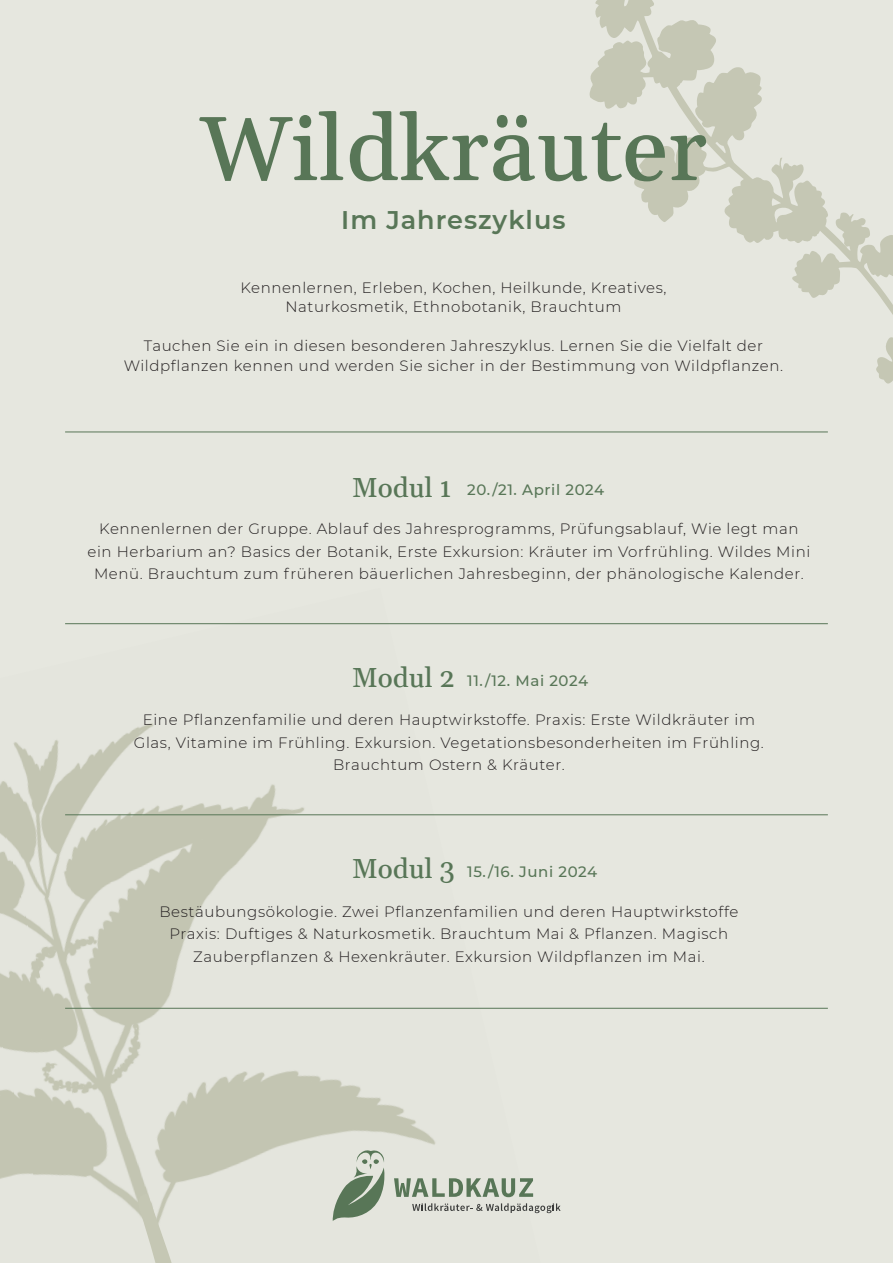
<style>
.page{position:relative;width:893px;height:1263px;background:#e6e7df}
.page>*{position:absolute;margin:0;border:0;box-sizing:border-box;transform-origin:0 0}
.t1{font:500 90.9px "Gelasio";color:#587657}
.t2{font:600 25.5px "Montserrat";letter-spacing:.04em;color:#587657}
.t3{font:300 15px/22.5px "Montserrat";letter-spacing:.04em;color:#231f20;text-align:center}
.t4{font:500 15px "Montserrat";letter-spacing:.04em;color:#587657}
.s1{font-family:"Gelasio";font-size:27px}
</style>
<div class="page">
<img style="left:0;top:624px;width:466px;height:327px">
<img style="left:0;top:808px;width:108px;height:367px">
<img style="left:0;top:1035px;width:54px;height:144px">
<img style="left:56px;top:951px;width:472px;height:257px">
<svg style="left:133px;top:1193px;width:50px;height:70px"></svg>
<svg style="left:590px;top:0;width:303px;height:384px"></svg>
<svg style="left:394px;top:1178px;width:139px;height:19px"></svg>
<svg style="left:332px;top:1150px;width:55px;height:71px"></svg>
<svg style="left:412px;top:1203px;width:149px;height:10px"></svg>
<hr style="left:65px;top:623px;width:763px;height:1px;background:#587657">
<hr style="left:65px;top:814px;width:763px;height:1px;background:#587657">
<hr style="left:65px;top:1008px;width:763px;height:1px;background:#587657">
<hr style="left:65px;top:432px;width:763px;height:1px;background:#587657">
<h1 class="t1" style="left:200px;top:66px;width:509px">Wildkräuter</h1>
<h2 class="t2" style="left:341px;top:202px;width:226px">Im Jahreszyklus</h2>
<p class="t3" style="left:240px;top:277px;width:428px;line-height:19.5px">Kennenlernen, Erleben, Kochen, Heilkunde, Kreatives,<br>Naturkosmetik, Ethnobotanik, Brauchtum</p>
<p class="t3" style="left:124px;top:336px;width:661px;line-height:19.5px">Tauchen Sie ein in diesen besonderen Jahreszyklus. Lernen Sie die Vielfalt der<br>Wildpflanzen kennen und werden Sie sicher in der Bestimmung von Wildpflanzen.</p>
<p class="t4" style="left:352px;top:479px;width:253px"><span class="s1">Modul 1</span> 20./21. April 2024</p>
<p class="t3" style="left:88px;top:517px;width:724px">Kennenlernen der Gruppe. Ablauf des Jahresprogramms, Prüfungsablauf, Wie legt man ein Herbarium an? Basics der Botanik, Erste Exkursion: Kräuter im Vorfrühling. Wildes Mini<br>Menü. Brauchtum zum früheren bäuerlichen Jahresbeginn, der phänologische Kalender.</p>
<p class="t4" style="left:352px;top:670px;width:237px"><span class="s1">Modul 2</span> 11./12. Mai 2024</p>
<p class="t3" style="left:134px;top:708px;width:631px">Eine Pflanzenfamilie und deren Hauptwirkstoffe. Praxis: Erste Wildkräuter im<br>Glas, Vitamine im Frühling. Exkursion. Vegetationsbesonderheiten im Frühling.<br>Brauchtum Ostern &amp; Kräuter.</p>
<p class="t4" style="left:352px;top:861px;width:247px"><span class="s1">Modul 3</span> 15./16. Juni 2024</p>
<p class="t3" style="left:159px;top:900px;width:580px">Bestäubungsökologie. Zwei Pflanzenfamilien und deren Hauptwirkstoffe<br>Praxis: Duftiges &amp; Naturkosmetik. Brauchtum Mai &amp; Pflanzen. Magisch<br>Zauberpflanzen &amp; Hexenkräuter. Exkursion Wildpflanzen im Mai.</p>
</div>
